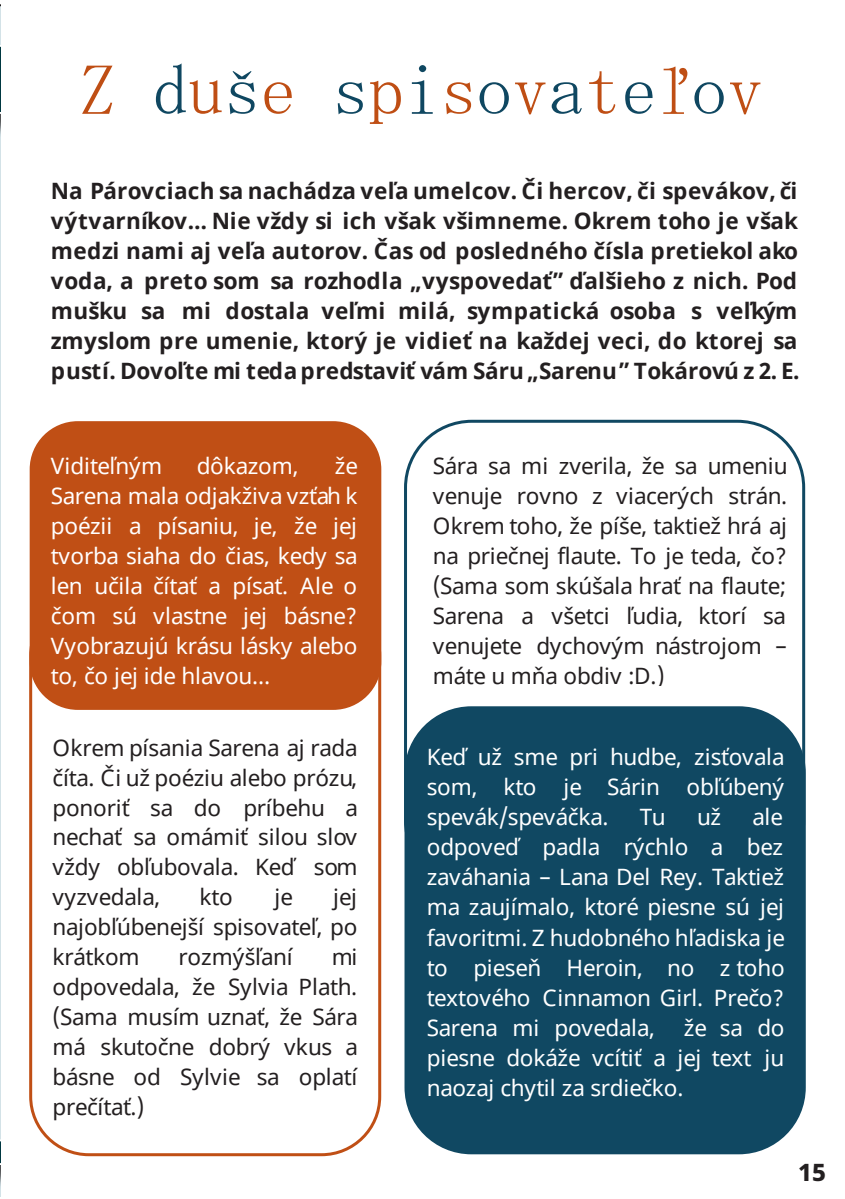
<style>
.page{position:relative;width:845px;height:1199px;background:#fff}
.page>*{position:absolute;margin:0;border:0;box-sizing:border-box;transform-origin:0 0}
.t1{font:72px "MS Mincho";color:#bf4e14}
.t2{font:24px "Noto Sans";color:#231f20}
.t3{font:22.6px/30px "Noto Sans";letter-spacing:-.015em;color:#fff;text-align:justify}
.t4{font:22.6px/30px "Noto Sans";letter-spacing:-.015em;color:#231f20;text-align:justify}
.t5{font:700 22.6px/30px "Noto Sans";letter-spacing:-.005em;color:#231f20;text-align:justify}
.s1{color:#0f4761}
.s2{font-size:67.6px}
</style>
<div class="page">
<div style="left:404px;top:706px;width:401px;height:448px;background:#104862;border-radius:67px"></div>
<div style="left:29px;top:596px;width:352px;height:560px;border:3px solid #c04f15;border-radius:58px"></div>
<div style="left:30px;top:421px;width:351px;height:289px;background:#c04f15;border-radius:48px"></div>
<svg style="left:0;top:4px;width:1px;height:1193px"></svg>
<h1 class="t1" style="left:79px;top:53px;width:685px">Z <span class="s1">d</span>u<span class="s1">š</span>e <span class="s1">s</span>p<span class="s1">i</span>s<span class="s1">o</span>v<span class="s1">a</span>t<span class="s1">e</span><span class="s2">ľ</span><span class="s1">o</span>v</h1>
<p class="t5" style="left:51px;top:176px;width:750px">Na Párovciach sa nachádza veľa umelcov. Či hercov, či spevákov, či výtvarníkov… Nie vždy si ich však všimneme. Okrem toho je však medzi nami aj veľa autorov. Čas od posledného čísla pretiekol ako voda, a preto som sa rozhodla „vyspovedať” ďalšieho z nich. Pod mušku sa mi dostala veľmi milá, sympatická osoba s veľkým zmyslom pre umenie, ktorý je vidieť na každej veci, do ktorej sa pustí. Dovoľte mi teda predstaviť vám Sáru „Sarenu” Tokárovú z 2. E.</p>
<p class="t3" style="left:51px;top:451px;width:113px">Viditeľným</p>
<p class="t3" style="left:197px;top:451px;width:103px">dôkazom,</p>
<p class="t3" style="left:51px;top:451px;width:308px;text-indent:284px">že Sarena mala odjakživa vzťah k poézii a písaniu, je, že jej tvorba siaha do čias, kedy sa len učila čítať a písať. Ale o čom sú vlastne jej básne?<br>Vyobrazujú krásu lásky alebo to, čo jej ide hlavou…</p>
<p class="t4" style="left:52px;top:734px;width:307px">Okrem písania Sarena aj rada číta. Či už poéziu alebo prózu, ponoriť sa do príbehu a nechať sa omámiť silou slov vždy obľubovala. Keď som vyzvedala,</p>
<p class="t4" style="left:199px;top:884px;width:35px">kto</p>
<p class="t4" style="left:274px;top:884px;width:20px">je</p>
<p class="t4" style="left:52px;top:884px;width:306px;text-indent:280px">jej najobľúbenejší spisovateľ, po krátkom</p>
<p class="t4" style="left:179px;top:942px;width:115px">rozmýšľaní</p>
<p class="t4" style="left:52px;top:942px;width:307px;text-indent:279px">mi odpovedala, že Sylvia Plath. (Sama musím uznať, že Sára má skutočne dobrý vkus a básne od Sylvie sa oplatí prečítať.)</p>
<p class="t4" style="left:432px;top:451px;width:356px">Sára sa mi zverila, že sa umeniu venuje rovno z viacerých strán.<br>Okrem toho, že píše, taktiež hrá aj na priečnej flaute. To je teda, čo? (Sama som skúšala hrať na flaute; Sarena a všetci ľudia, ktorí sa venujete dychovým nástrojom – máte u mňa obdiv :D.)</p>
<p class="t3" style="left:426px;top:743px;width:359px">Keď už sme pri hudbe, zisťovala som, kto je Sárin obľúbený spevák/speváčka.</p>
<p class="t3" style="left:639px;top:803px;width:27px">Tu</p>
<p class="t3" style="left:697px;top:803px;width:26px">už</p>
<p class="t3" style="left:426px;top:803px;width:360px;text-indent:326px">ale odpoveď padla rýchlo a bez zaváhania – Lana Del Rey. Taktiež ma zaujímalo, ktoré piesne sú jej favoritmi. Z hudobného hľadiska je to pieseň Heroin, no z toho textového Cinnamon Girl. Prečo?<br>Sarena mi povedala,</p>
<p class="t3" style="left:426px;top:1013px;width:359px;text-indent:257px">že sa do piesne dokáže vcítiť a jej text ju naozaj chytil za srdiečko.</p>
<p class="t2" style="left:798px;top:1158px;width:29px">15</p>
</div>
